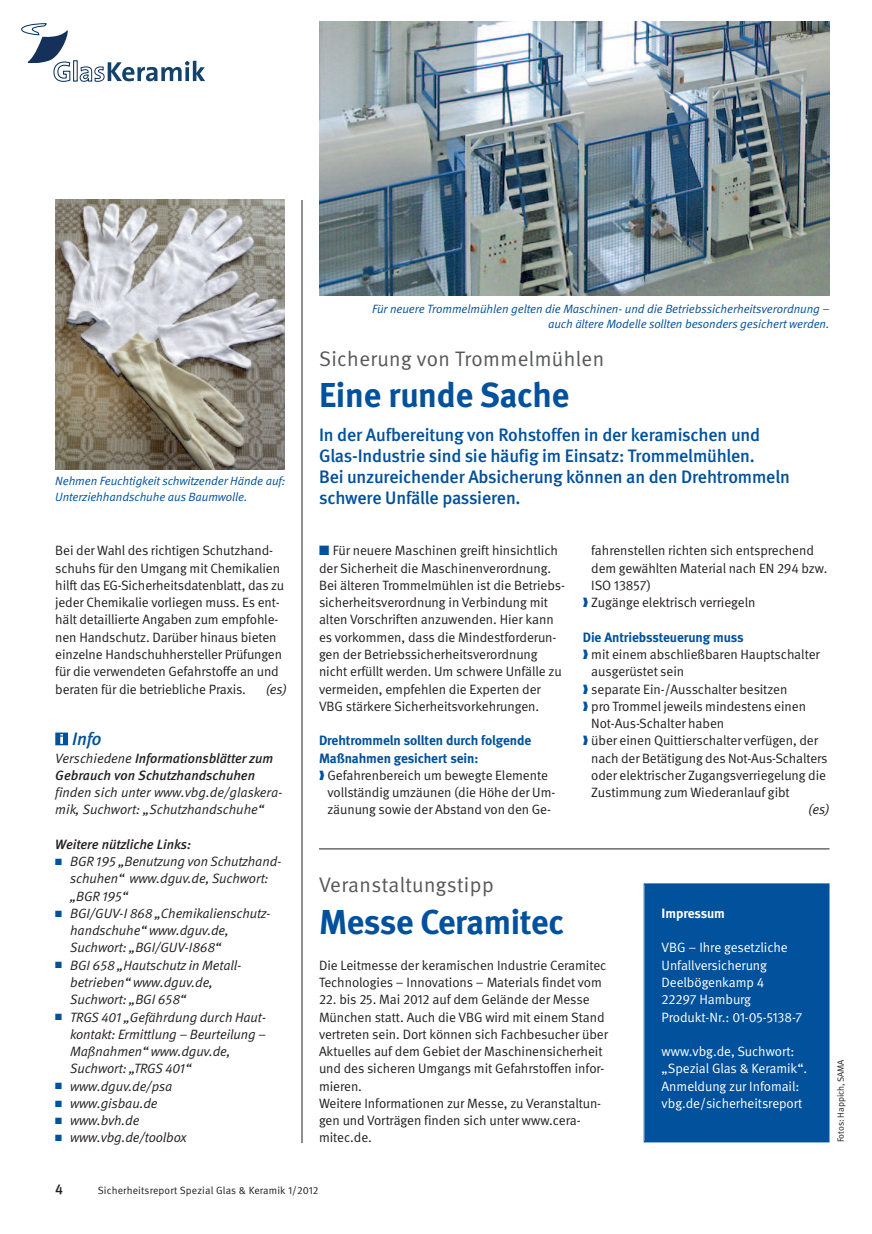
<style>
.page{position:relative;width:872px;height:1234px;background:#fff}
.page>*{position:absolute;margin:0;border:0;box-sizing:border-box;transform-origin:0 0}
.t1{font:700 34.5px "DGUV Meta";letter-spacing:-.01em;color:#01519c}
.t2{font:21px "DGUV Meta";letter-spacing:.02em;color:#57585a}
.t3{font:500 18px/21px "DGUV Meta";letter-spacing:-.01em;color:#01519c}
.t4{font:italic 500 18px "DGUV Meta";color:#01519c}
.t5{font:500 14.25px "DGUV Meta";color:#231f20}
.t6{font:13.5px/17.2px "DGUV Meta";letter-spacing:-.005em;color:#231f20}
.t7{font:italic 13.5px/17.2px "DGUV Meta";letter-spacing:-.005em;color:#231f20}
.t8{font:13.5px/17.2px "DGUV Meta";letter-spacing:-.005em;color:#fff}
.t9{font:italic 500 13.5px/17.2px "DGUV Meta";color:#231f20}
.t10{font:700 13.5px "DGUV Meta";letter-spacing:-.005em;color:#01519c}
.t11{font:700 13.5px "DGUV Meta";letter-spacing:-.01em;color:#fff}
.t12{font:italic 12px/15.8px "DGUV Meta";letter-spacing:-.005em;color:#01519c}
.t13{font:10.5px "DGUV Meta";letter-spacing:.015em;color:#231f20}
.t14{font:9px "DGUV Meta";letter-spacing:-.005em;color:#231f20}
.s1{font-weight:400}
.s2{color:#01519c}
</style>
<div class="page">
<div style="left:644px;top:884px;width:184px;height:257px;background:#01519c"></div>
<div style="left:643px;top:883px;width:186px;height:259px;border:1px solid #01519c"></div>
<svg style="left:21px;top:23px;width:50px;height:59px"></svg>
<div style="left:73px;top:60px;width:5px;height:21px;border:1px solid #002d56"></div>
<svg style="left:79px;top:61px;width:126px;height:21px"></svg>
<img style="left:319px;top:21px;width:510px;height:274px">
<svg style="left:55px;top:732px;width:13px;height:13px"></svg>
<img style="left:55px;top:200px;width:230px;height:269px">
<hr style="left:302px;top:200px;width:1px;height:942px;background:#231f20">
<hr style="left:319px;top:848px;width:510px;height:1px;background:#231f20">
<p class="t12" style="left:55px;top:474px;width:231px">Nehmen Feuchtigkeit schwitzender Hände auf:<br>Unterziehhandschuhe aus Baumwolle.</p>
<p class="t6" style="left:55px;top:543px;width:230px">Bei der Wahl des richtigen Schutzhand&shy;schuhs für den Umgang mit Chemikalien hilft das EG-Sicherheitsdatenblatt, das zu jeder Chemikalie vorliegen muss. Es ent&shy;hält detaillierte Angaben zum empfohle&shy;nen Handschutz. Darüber hinaus bieten einzelne Handschuhhersteller Prüfungen für die verwendeten Gefahrstoffe an und beraten für die betriebliche Praxis.</p>
<p class="t7" style="left:266px;top:681px;width:23px">(es)</p>
<h3 class="t4" style="left:72px;top:732px;width:31px">Info</h3>
<p class="t9" style="left:55px;top:750px;width:219px"><span class="s1">Verschiedene</span> Informationsblätter zum<br>Gebrauch von Schutzhandschuhen</p>
<p class="t7" style="left:55px;top:784px;width:229px">finden sich unter www.vbg.de/glaskera&shy;mik, Suchwort: „Schutzhandschuhe“</p>
<p class="t9" style="left:55px;top:836px;width:137px">Weitere nützliche Links:</p>
<p class="t7" style="left:70px;top:853px;width:213px;text-indent:-15px"><span class="s2">■</span> BGR 195 „Benutzung von Schutzhand&shy;schuhen“ www.dguv.de, Suchwort: „BGR 195“</p>
<p class="t7" style="left:70px;top:905px;width:202px;text-indent:-15px"><span class="s2">■</span> BGI/GUV-I 868 „Chemikalienschutz&shy;handschuhe“ www.dguv.de,<br>Suchwort: „BGI/GUV-I868“</p>
<p class="t7" style="left:70px;top:957px;width:173px;text-indent:-15px"><span class="s2">■</span> BGI 658 „Hautschutz in Metall&shy;betrieben“ www.dguv.de,<br>Suchwort: „BGI 658“</p>
<p class="t7" style="left:70px;top:1008px;width:197px;text-indent:-15px"><span class="s2">■</span> TRGS 401 „Gefährdung durch Haut&shy;kontakt: Ermittlung – Beurteilung –<br>Maßnahmen“ www.dguv.de,<br>Suchwort: „TRGS 401“</p>
<p class="t7" style="left:55px;top:1077px;width:118px"><span class="s2">■</span> www.dguv.de/psa</p>
<p class="t7" style="left:55px;top:1095px;width:104px"><span class="s2">■</span> www.gisbau.de</p>
<p class="t7" style="left:55px;top:1112px;width:86px"><span class="s2">■</span> www.bvh.de</p>
<p class="t7" style="left:55px;top:1129px;width:132px"><span class="s2">■</span> www.vbg.de/toolbox</p>
<p class="t12" style="left:372px;top:301px;width:459px;text-align:right">Für neuere Trommelmühlen gelten die Maschinen- und die Betriebssicherheitsverordnung – auch ältere Modelle sollten besonders gesichert werden.</p>
<h2 class="t2" style="left:319px;top:351px;width:287px">Sicherung von Trommelmühlen</h2>
<h1 class="t1" style="left:319px;top:381px;width:252px">Eine runde Sache</h1>
<h3 class="t3" style="left:319px;top:425px;width:472px">In der Aufbereitung von Rohstoffen in der keramischen und Glas-Industrie sind sie häufig im Einsatz: Trommelmühlen.<br>Bei unzureichender Absicherung können an den Drehtrommeln schwere Unfälle passieren.</h3>
<p class="t6" style="left:319px;top:543px;width:247px"><span class="s2">■</span> Für neuere Maschinen greift hinsichtlich der Sicherheit die Maschinenverordnung.<br>Bei älteren Trommelmühlen ist die Betriebs&shy;sicherheitsverordnung in Verbindung mit alten Vorschriften anzuwenden. Hier kann es vorkommen, dass die Mindestforderun&shy;gen der Betriebssicherheitsverordnung nicht erfüllt werden. Um schwere Unfälle zu vermeiden, empfehlen die Experten der VBG stärkere Sicherheitsvorkehrungen.</p>
<p class="t10" style="left:319px;top:735px;width:214px">Drehtrommeln sollten durch folgende</p>
<p class="t10" style="left:319px;top:752px;width:161px">Maßnahmen gesichert sein:</p>
<p class="t6" style="left:319px;top:767px;width:230px"><span class="s2">❱</span> Gefahrenbereich um bewegte Elemente</p>
<p class="t6" style="left:327px;top:784px;width:229px">vollständig umzäunen (die Höhe der Um-</p>
<p class="t6" style="left:327px;top:801px;width:225px">zäunung sowie der Abstand von den Ge-</p>
<p class="t6" style="left:591px;top:543px;width:224px">fahrenstellen richten sich entsprechend</p>
<p class="t6" style="left:591px;top:560px;width:238px">dem gewählten Material nach EN 294 bzw.</p>
<p class="t6" style="left:591px;top:577px;width:61px">ISO 13857)</p>
<p class="t6" style="left:583px;top:594px;width:174px"><span class="s2">❱</span> Zugänge elektrisch verriegeln</p>
<p class="t10" style="left:583px;top:631px;width:162px">Die Antriebssteuerung muss</p>
<p class="t6" style="left:583px;top:646px;width:238px"><span class="s2">❱</span> mit einem abschließbaren Hauptschalter</p>
<p class="t6" style="left:591px;top:663px;width:94px">ausgerüstet sein</p>
<p class="t6" style="left:583px;top:681px;width:206px"><span class="s2">❱</span> separate Ein-/Ausschalter besitzen</p>
<p class="t6" style="left:583px;top:698px;width:225px"><span class="s2">❱</span> pro Trommel jeweils mindestens einen</p>
<p class="t6" style="left:591px;top:715px;width:134px">Not-Aus-Schalter haben</p>
<p class="t6" style="left:583px;top:732px;width:237px"><span class="s2">❱</span> über einen Quittierschalter verfügen, der</p>
<p class="t6" style="left:591px;top:750px;width:238px">nach der Betätigung des Not-Aus-Schalters</p>
<p class="t6" style="left:591px;top:767px;width:236px">oder elektrischer Zugangsverriegelung die</p>
<p class="t6" style="left:591px;top:784px;width:200px">Zustimmung zum Wiederanlauf gibt</p>
<p class="t7" style="left:808px;top:801px;width:23px">(es)</p>
<h2 class="t2" style="left:319px;top:876px;width:176px">Veranstaltungstipp</h2>
<h1 class="t1" style="left:319px;top:908px;width:246px">Messe Ceramitec</h1>
<p class="t6" style="left:319px;top:957px;width:289px">Die Leitmesse der keramischen Industrie Ceramitec<br>Technologies – Innovations – Materials findet vom</p>
<p class="t6" style="left:319px;top:991px;width:290px">22. bis 25. Mai 2012 auf dem Gelände der Messe München statt. Auch die VBG wird mit einem Stand vertreten sein. Dort können sich Fachbesucher über Aktuelles auf dem Gebiet der Maschinensicherheit und des sicheren Umgangs mit Gefahrstoffen infor&shy;mieren.<br>Weitere Informationen zur Messe, zu Veranstaltun&shy;gen und Vorträgen finden sich unter www.cera&shy;mitec.de.</p>
<p class="t11" style="left:661px;top:907px;width:65px">Impressum</p>
<p class="t8" style="left:661px;top:939px;width:142px">VBG – Ihre gesetzliche<br>Unfallversicherung<br>Deelbögenkamp 4<br>22297 Hamburg<br>Produkt-Nr.: 01-05-5138-7</p>
<p class="t8" style="left:661px;top:1043px;width:147px">www.vbg.de, Suchwort: „Spezial Glas &amp; Keramik“.<br>Anmeldung zur Infomail: vbg.de/sicherheitsreport</p>
<p class="t14" style="left:837px;top:1142px;width:84px;rotate:-90deg">Fotos: Happich, SAMA</p>
<p class="t5" style="left:55px;top:1183px;width:9px">4</p>
<p class="t13" style="left:98px;top:1186px;width:222px">Sicherheitsreport Spezial Glas &amp; Keramik 1/2012</p>
</div>
